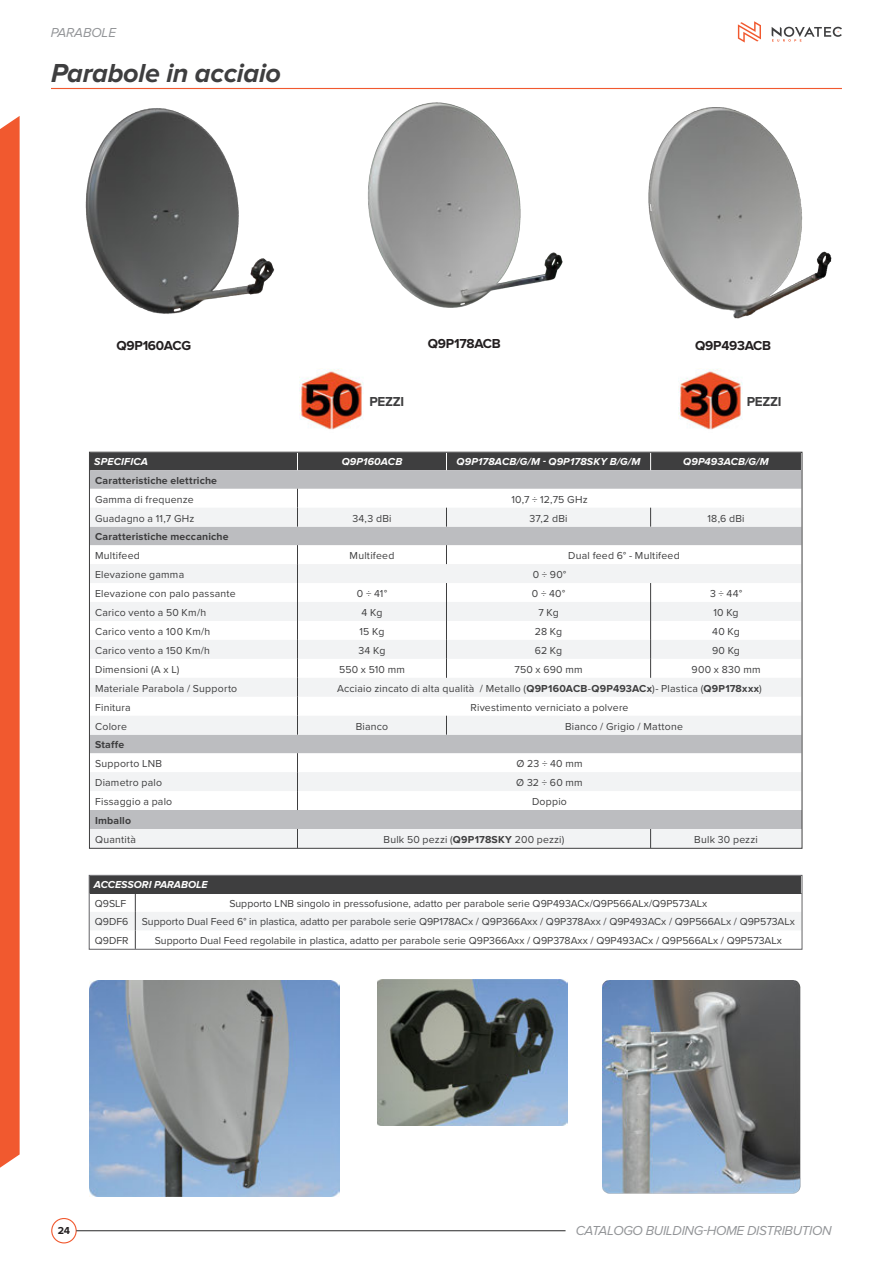
<style>
.page{position:relative;width:893px;height:1263px;background:#fff}
.page>*{position:absolute;margin:0;border:0;box-sizing:border-box;transform-origin:0 0}
.Article_18pt{font:italic 700 27px "Proxima Nova";letter-spacing:-.01em;color:#3e3e3f}
.Category_9pt{font:italic 13.5px "Proxima Nova";letter-spacing:-.025em;color:#939598}
.TAB_text{font:700 13.5px "Proxima Nova";letter-spacing:-.02em;color:#231f20}
.Paragraph{font:700 13.5px "Proxima Nova";letter-spacing:-.025em;color:#3e3e3f}
.TAB_text-2{font:10.5px "Proxima Nova";letter-spacing:.01em;color:#3e3e3f}
.TAB_title{font:italic 700 10.5px "Proxima Nova";letter-spacing:.01em;color:#fff}
.TAB_text-3{font:700 10.5px "Proxima Nova";letter-spacing:.015em;color:#3e3e3f}
.t1{font:700 10.5px "Proxima Nova";color:#231f20}
.s1{font-weight:700}
</style>
<div class="page">
<svg style="left:738px;top:21px;width:23px;height:22px"></svg>
<svg style="left:772px;top:27px;width:70px;height:15px"></svg>
<div style="left:51px;top:1218px;width:26px;height:25px;border:1px solid #f1592f;border-radius:50%"></div>
<hr style="left:76px;top:1230px;width:490px;height:1px;background:#3e3e3f">
<div style="left:0;top:116px;width:20px;height:1052px;background:#f1592f"></div>
<hr style="left:51px;top:88px;width:791px;height:1px;background:#f1592f">
<svg style="left:91px;top:470px;width:709px;height:38px"></svg>
<svg style="left:91px;top:508px;width:709px;height:339px;fill:#f2f3f4"></svg>
<div style="left:90px;top:810px;width:711px;height:19px;background:#bcbdc0"></div>
<svg style="left:446px;top:508px;width:1px;height:19px"></svg>
<svg style="left:650px;top:508px;width:1px;height:19px"></svg>
<svg style="left:446px;top:583px;width:1px;height:95px"></svg>
<svg style="left:650px;top:583px;width:1px;height:95px"></svg>
<div style="left:91px;top:454px;width:709px;height:16px;background:#3e3e3f"></div>
<svg style="left:297px;top:829px;width:1px;height:18px"></svg>
<svg style="left:650px;top:829px;width:1px;height:18px"></svg>
<svg style="left:446px;top:545px;width:1px;height:19px"></svg>
<svg style="left:297px;top:545px;width:1px;height:190px"></svg>
<svg style="left:297px;top:753px;width:1px;height:57px"></svg>
<svg style="left:446px;top:716px;width:1px;height:19px"></svg>
<svg style="left:297px;top:489px;width:1px;height:38px"></svg>
<img style="left:368px;top:102px;width:195px;height:206px">
<img style="left:85px;top:108px;width:190px;height:206px">
<img style="left:90px;top:980px;width:250px;height:217px">
<img style="left:377px;top:979px;width:191px;height:147px">
<img style="left:603px;top:980px;width:198px;height:214px">
<img style="left:648px;top:107px;width:184px;height:212px">
<img style="left:679px;top:369px;width:63px;height:61px">
<img style="left:300px;top:369px;width:64px;height:61px">
<svg style="left:91px;top:877px;width:709px;height:71px"></svg>
<div style="left:89px;top:875px;width:713px;height:75px;border:1px solid #636366"></div>
<p class="Category_9pt" style="left:51px;top:25px;width:67px">PARABOLE</p>
<p class="Article_18pt" style="left:51px;top:58px;width:232px">Parabole in acciaio</p>
<p class="TAB_text" style="left:117px;top:338px;width:76px">Q9P160ACG</p>
<p class="TAB_text" style="left:428px;top:336px;width:74px">Q9P178ACB</p>
<p class="TAB_text" style="left:695px;top:338px;width:77px">Q9P493ACB</p>
<p class="Paragraph" style="left:370px;top:394px;width:36px">PEZZI</p>
<p class="Paragraph" style="left:747px;top:394px;width:36px">PEZZI</p>
<p class="TAB_title" style="left:94px;top:455px;width:55px">SPECIFICA</p>
<p class="TAB_title" style="left:342px;top:455px;width:62px">Q9P160ACB</p>
<p class="TAB_title" style="left:457px;top:455px;width:185px">Q9P178ACB/G/M - Q9P178SKY B/G/M</p>
<p class="TAB_title" style="left:683px;top:455px;width:87px">Q9P493ACB/G/M</p>
<p class="TAB_text-3" style="left:95px;top:474px;width:124px">Caratteristiche elettriche</p>
<p class="TAB_text-2" style="left:95px;top:491px;width:100px">Gamma di frequenze</p>
<p class="TAB_text-2" style="left:511px;top:491px;width:78px">10,7 ÷ 12,75 GHz</p>
<p class="TAB_text-2" style="left:95px;top:510px;width:101px">Guadagno a 11,7 GHz</p>
<p class="TAB_text-2" style="left:352px;top:510px;width:41px">34,3 dBi</p>
<p class="TAB_text-2" style="left:529px;top:510px;width:40px">37,2 dBi</p>
<p class="TAB_text-2" style="left:707px;top:510px;width:39px">18,6 dBi</p>
<p class="TAB_text-3" style="left:95px;top:530px;width:135px">Caratteristiche meccaniche</p>
<p class="TAB_text-2" style="left:95px;top:548px;width:46px">Multifeed</p>
<p class="TAB_text-2" style="left:350px;top:548px;width:46px">Multifeed</p>
<p class="TAB_text-2" style="left:568px;top:548px;width:113px">Dual feed 6° - Multifeed</p>
<p class="TAB_text-2" style="left:95px;top:567px;width:91px">Elevazione gamma</p>
<p class="TAB_text-2" style="left:533px;top:567px;width:35px">0 ÷ 90°</p>
<p class="TAB_text-2" style="left:95px;top:585px;width:142px">Elevazione con palo passante</p>
<p class="TAB_text-2" style="left:357px;top:585px;width:32px">0 ÷ 41°</p>
<p class="TAB_text-2" style="left:532px;top:585px;width:35px">0 ÷ 40°</p>
<p class="TAB_text-2" style="left:710px;top:585px;width:34px">3 ÷ 44°</p>
<p class="TAB_text-2" style="left:95px;top:604px;width:113px">Carico vento a 50 Km/h</p>
<p class="TAB_text-2" style="left:362px;top:604px;width:22px">4 Kg</p>
<p class="TAB_text-2" style="left:538px;top:604px;width:22px">7 Kg</p>
<p class="TAB_text-2" style="left:713px;top:604px;width:27px">10 Kg</p>
<p class="TAB_text-2" style="left:95px;top:623px;width:117px">Carico vento a 100 Km/h</p>
<p class="TAB_text-2" style="left:359px;top:623px;width:26px">15 Kg</p>
<p class="TAB_text-2" style="left:535px;top:623px;width:29px">28 Kg</p>
<p class="TAB_text-2" style="left:712px;top:623px;width:29px">40 Kg</p>
<p class="TAB_text-2" style="left:95px;top:642px;width:116px">Carico vento a 150 Km/h</p>
<p class="TAB_text-2" style="left:358px;top:642px;width:28px">34 Kg</p>
<p class="TAB_text-2" style="left:535px;top:642px;width:29px">62 Kg</p>
<p class="TAB_text-2" style="left:712px;top:642px;width:29px">90 Kg</p>
<p class="TAB_text-2" style="left:95px;top:661px;width:86px">Dimensioni (A x L)</p>
<p class="TAB_text-2" style="left:339px;top:661px;width:67px">550 x 510 mm</p>
<p class="TAB_text-2" style="left:514px;top:661px;width:70px">750 x 690 mm</p>
<p class="TAB_text-2" style="left:691px;top:661px;width:71px">900 x 830 mm</p>
<p class="TAB_text-2" style="left:95px;top:680px;width:144px">Materiale Parabola / Supporto</p>
<p class="TAB_text-2" style="left:337px;top:680px;width:426px">Acciaio zincato di alta qualità / Metallo (<span class="s1">Q9P160ACB</span>-<span class="s1">Q9P493ACx</span>)- Plastica (<span class="s1">Q9P178xxx</span>)</p>
<p class="TAB_text-2" style="left:95px;top:699px;width:37px">Finitura</p>
<p class="TAB_text-2" style="left:470px;top:699px;width:160px">Rivestimento verniciato a polvere</p>
<p class="TAB_text-2" style="left:95px;top:718px;width:33px">Colore</p>
<p class="TAB_text-2" style="left:356px;top:718px;width:34px">Bianco</p>
<p class="TAB_text-2" style="left:565px;top:718px;width:119px">Bianco / Grigio / Mattone</p>
<p class="TAB_text-3" style="left:95px;top:738px;width:31px">Staffe</p>
<p class="TAB_text-2" style="left:95px;top:756px;width:68px">Supporto LNB</p>
<p class="TAB_text-2" style="left:516px;top:756px;width:68px">Ø 23 ÷ 40 mm</p>
<p class="TAB_text-2" style="left:95px;top:775px;width:68px">Diametro palo</p>
<p class="TAB_text-2" style="left:516px;top:775px;width:68px">Ø 32 ÷ 60 mm</p>
<p class="TAB_text-2" style="left:95px;top:794px;width:79px">Fissaggio a palo</p>
<p class="TAB_text-2" style="left:532px;top:794px;width:36px">Doppio</p>
<p class="TAB_text-3" style="left:95px;top:814px;width:38px">Imballo</p>
<p class="TAB_text-2" style="left:95px;top:831px;width:42px">Quantità</p>
<p class="TAB_text-2" style="left:384px;top:831px;width:182px">Bulk 50 pezzi (<span class="s1">Q9P178SKY</span> 200 pezzi)</p>
<p class="TAB_text-2" style="left:694px;top:831px;width:65px">Bulk 30 pezzi</p>
<p class="TAB_title" style="left:94px;top:878px;width:115px">ACCESSORI PARABOLE</p>
<p class="TAB_text-2" style="left:95px;top:895px;width:33px">Q9SLF</p>
<p class="TAB_text-2" style="left:229px;top:895px;width:479px">Supporto LNB singolo in pressofusione, adatto per parabole serie Q9P493ACx/Q9P566ALx/Q9P573ALx</p>
<p class="TAB_text-2" style="left:95px;top:914px;width:35px">Q9DF6</p>
<p class="TAB_text-2" style="left:142px;top:914px;width:655px">Supporto Dual Feed 6° in plastica, adatto per parabole serie Q9P178ACx / Q9P366Axx / Q9P378Axx / Q9P493ACx / Q9P566ALx / Q9P573ALx</p>
<p class="TAB_text-2" style="left:95px;top:932px;width:35px">Q9DFR</p>
<p class="TAB_text-2" style="left:155px;top:932px;width:629px">Supporto Dual Feed regolabile in plastica, adatto per parabole serie Q9P366Axx / Q9P378Axx / Q9P493ACx / Q9P566ALx / Q9P573ALx</p>
<p class="t1" style="left:58px;top:1224px;width:14px">24</p>
<p class="Category_9pt" style="left:576px;top:1223px;width:257px">CATALOGO BUILDING-HOME DISTRIBUTION</p>
</div>
